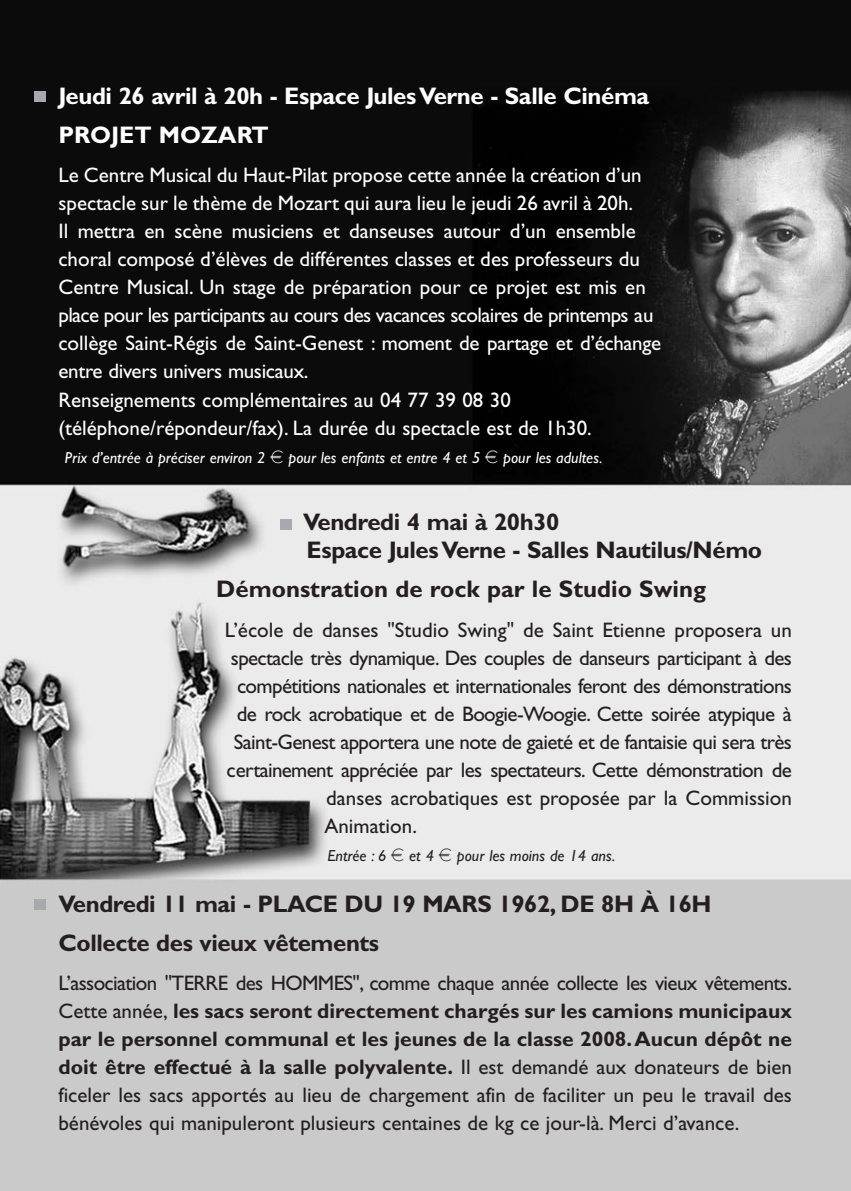
<style>
.page{position:relative;width:851px;height:1191px;background:#fff}
.page>*{position:absolute;margin:0;border:0;box-sizing:border-box;transform-origin:0 0}
.t1{font:700 24px/28px "Gill Sans";letter-spacing:-.015em;color:#231f20}
.t2{font:700 24px/39.4px "Gill Sans";letter-spacing:-.015em;color:#fff}
.t3{font:21px/28px "Gill Sans";letter-spacing:-.03em;color:#231f20;text-align:justify}
.t4{font:21px/28px "Gill Sans";color:#fff}
.t5{font:21px "Gill Sans";color:#231f20}
.t6{font:italic 16px "Gill Sans";color:#fff}
.t7{font:italic 16px "Gill Sans";color:#231f20}
.s1{font-family:"Euro font";font-style:normal}
.s2{font-weight:700}
</style>
<div class="page">
<img style="left:0;top:0;width:850px;height:1191px">
<div style="left:34px;top:92px;width:11px;height:10px;background:#a7a9ac"></div>
<div style="left:34px;top:899px;width:11px;height:10px;background:#a7a9ac"></div>
<div style="left:280px;top:519px;width:11px;height:10px;background:#a7a9ac"></div>
<p class="t2" style="left:58px;top:79px;width:592px">Jeudi 26 avril à 20h - Espace Jules Verne - Salle Cinéma<br>PROJET MOZART</p>
<p class="t4" style="left:58px;top:164px;width:604px">Le Centre Musical du Haut-Pilat propose cette année la création d’un spectacle sur le thème de Mozart qui aura lieu le jeudi 26 avril à 20h.<br>Il mettra en scène musiciens et danseuses autour d’un ensemble choral composé d’élèves de différentes classes et des professeurs du Centre Musical. Un stage de préparation pour ce projet est mis en place pour les participants au cours des vacances scolaires de printemps au collège Saint-Régis de Saint-Genest : moment de partage et d’échange entre divers univers musicaux.<br>Renseignements complémentaires au 04 77 39 08 30 (téléphone/répondeur/fax). La durée du spectacle est de 1h30.</p>
<p class="t6" style="left:65px;top:451px;width:539px">Prix d’entrée à préciser environ 2 <span class="s1">E</span> pour les enfants et entre 4 et 5 <span class="s1">E</span> pour les adultes.</p>
<p class="t1" style="left:303px;top:510px;width:460px">Vendredi 4 mai à 20h30<br>Espace Jules Verne - Salles Nautilus/Némo</p>
<p class="t1" style="left:216px;top:578px;width:491px">Démonstration de rock par le Studio Swing</p>
<p class="t5" style="left:225px;top:622px;width:568px">L’école de danses "Studio Swing" de Saint Etienne proposera un</p>
<p class="t3" style="left:231px;top:646px;width:562px">spectacle très dynamique. Des couples de danseurs participant à des</p>
<p class="t3" style="left:237px;top:674px;width:556px">compétitions nationales et internationales feront des démonstrations</p>
<p class="t3" style="left:237px;top:702px;width:556px">de rock acrobatique et de Boogie-Woogie. Cette soirée atypique à</p>
<p class="t3" style="left:234px;top:730px;width:559px">Saint-Genest apportera une note de gaieté et de fantaisie qui sera très</p>
<p class="t3" style="left:226px;top:758px;width:566px">certainement appréciée par les spectateurs. Cette démonstration de</p>
<p class="t5" style="left:326px;top:790px;width:467px">danses acrobatiques est proposée par la Commission</p>
<p class="t5" style="left:324px;top:818px;width:94px">Animation.</p>
<p class="t7" style="left:327px;top:849px;width:289px">Entrée : 6 <span class="s1">E</span> et 4 <span class="s1">E</span> pour les moins de 14 ans.</p>
<p class="t1" style="left:58px;top:886px;width:654px;line-height:39.4px">Vendredi 11 mai - PLACE DU 19 MARS 1962, DE 8H À 16H<br>Collecte des vieux vêtements</p>
<p class="t3" style="left:58px;top:971px;width:735px">L’association "TERRE des HOMMES", comme chaque année collecte les vieux vêtements.<br>Cette année, <span class="s2">les sacs seront directement chargés sur les camions municipaux par le personnel communal et les jeunes de la classe 2008.Aucun dépôt ne doit être effectué à la salle polyvalente.</span> Il est demandé aux donateurs de bien ficeler les sacs apportés au lieu de chargement afin de faciliter un peu le travail des bénévoles qui manipuleront plusieurs centaines de kg ce jour-là. Merci d’avance.</p>
</div>
